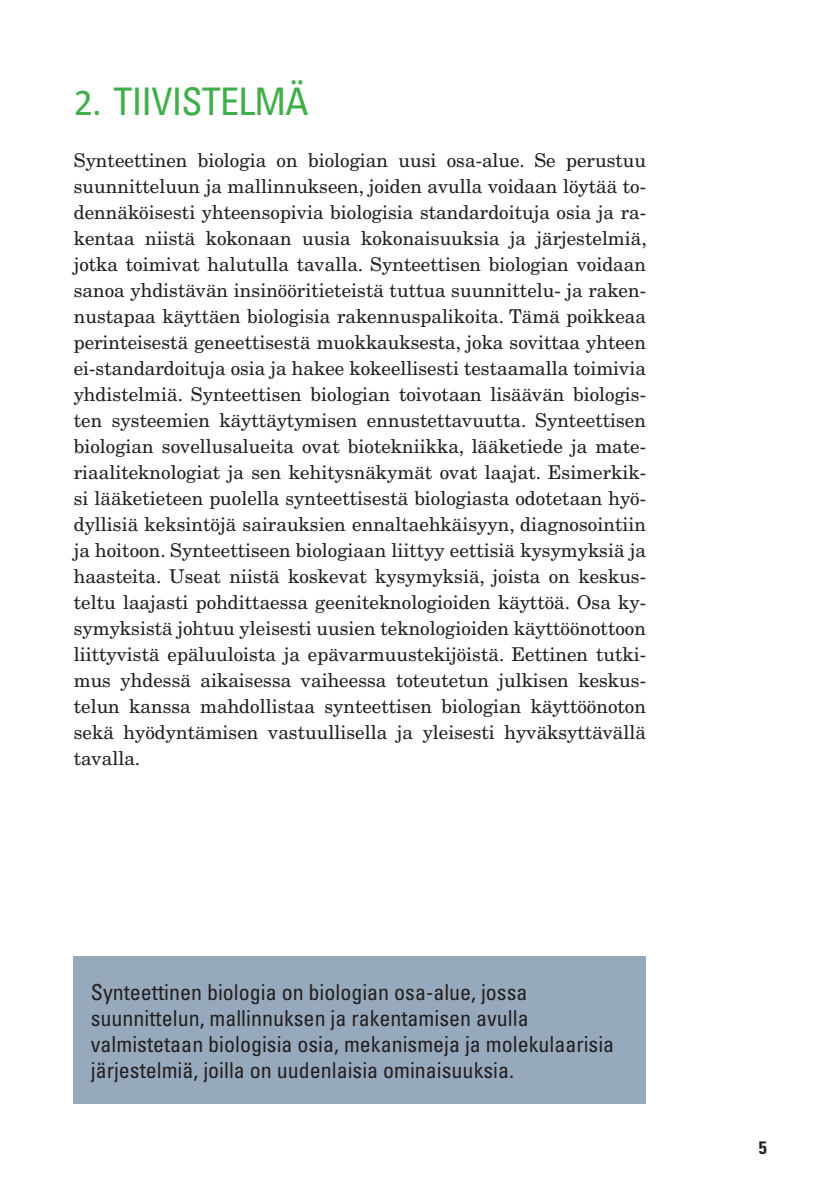
<style>
.page{position:relative;width:840px;height:1191px;background:#fff}
.page>*{position:absolute;margin:0;border:0;box-sizing:border-box;transform-origin:0 0}
.t1{font:condensed 38px "Univers LT Std";color:#40ae49}
.t2{font:condensed 22px/26px "Univers LT Std";color:#231f20}
.t3{font:19px/26px "New Century Schlbk LT Std";color:#231f20;text-align:justify}
.t4{font:700 condensed 18px "Univers LT Std";color:#231f20}
.s1{font-family:"Calibri";font-stretch:normal}
</style>
<div class="page">
<div style="left:74px;top:956px;width:571px;height:147px;background:#97a9bc"></div>
<h1 class="t1" style="left:74px;top:78px;width:74px"><span class="s1">2.</span> Tiivist</h1>
<h1 class="t1" style="left:220px;top:78px;width:90px">elmä</h1>
<p class="t3" style="left:74px;top:148px;width:574px">Synteettinen biologia on biologian uusi osa-alue. Se perustuu suunnitteluun ja mallinnukseen, joiden avulla voidaan löytää to&shy;dennäköisesti yhteensopivia biologisia standardoituja osia ja ra&shy;kentaa niistä kokonaan uusia kokonaisuuksia ja järjestelmiä, jotka toimivat halutulla tavalla. Synteettisen biologian voidaan sanoa yhdistävän insinööritieteistä tuttua suunnittelu- ja raken&shy;nustapaa käyttäen biologisia rakennuspalikoita. Tämä poikkeaa perinteisestä geneettisestä muokkauksesta, joka sovittaa yhteen ei-standardoituja osia ja hakee kokeellisesti testaamalla toimivia yhdistelmiä. Synteettisen biologian toivotaan lisäävän biologis&shy;ten systeemien käyttäytymisen ennustettavuutta. Synteettisen biologian sovellusalueita ovat biotekniikka, lääketiede ja mate&shy;riaaliteknologiat ja sen kehitysnäkymät ovat laajat. Esimerkik&shy;si lääketieteen puolella synteettisestä biologiasta odotetaan hyö&shy;dyllisiä keksintöjä sairauksien ennaltaehkäisyyn, diagnosointiin ja hoitoon. Synteettiseen biologiaan liittyy eettisiä kysymyksiä ja haasteita. Useat niistä koskevat kysymyksiä, joista on keskus&shy;teltu laajasti pohdittaessa geeniteknologioiden käyttöä. Osa ky&shy;symyksistä johtuu yleisesti uusien teknologioiden käyttöönottoon liittyvistä epäluuloista ja epävarmuustekijöistä. Eettinen tutki&shy;mus yhdessä aikaisessa vaiheessa toteutetun julkisen keskus&shy;telun kanssa mahdollistaa synteettisen biologian käyttöönoton sekä hyödyntämisen vastuullisella ja yleisesti hyväksyttävällä tavalla.</p>
<p class="t2" style="left:91px;top:978px;width:524px">Synteettinen biologia on biologian osa-alue, jossa suunnittelun, mallinnuksen ja rakentamisen avulla valmistetaan biologisia osia, mekanismeja ja molekulaarisia järjestelmiä, joilla on uudenlaisia ominaisuuksia.</p>
<p class="t4" style="left:758px;top:1136px;width:9px">5</p>
</div>
